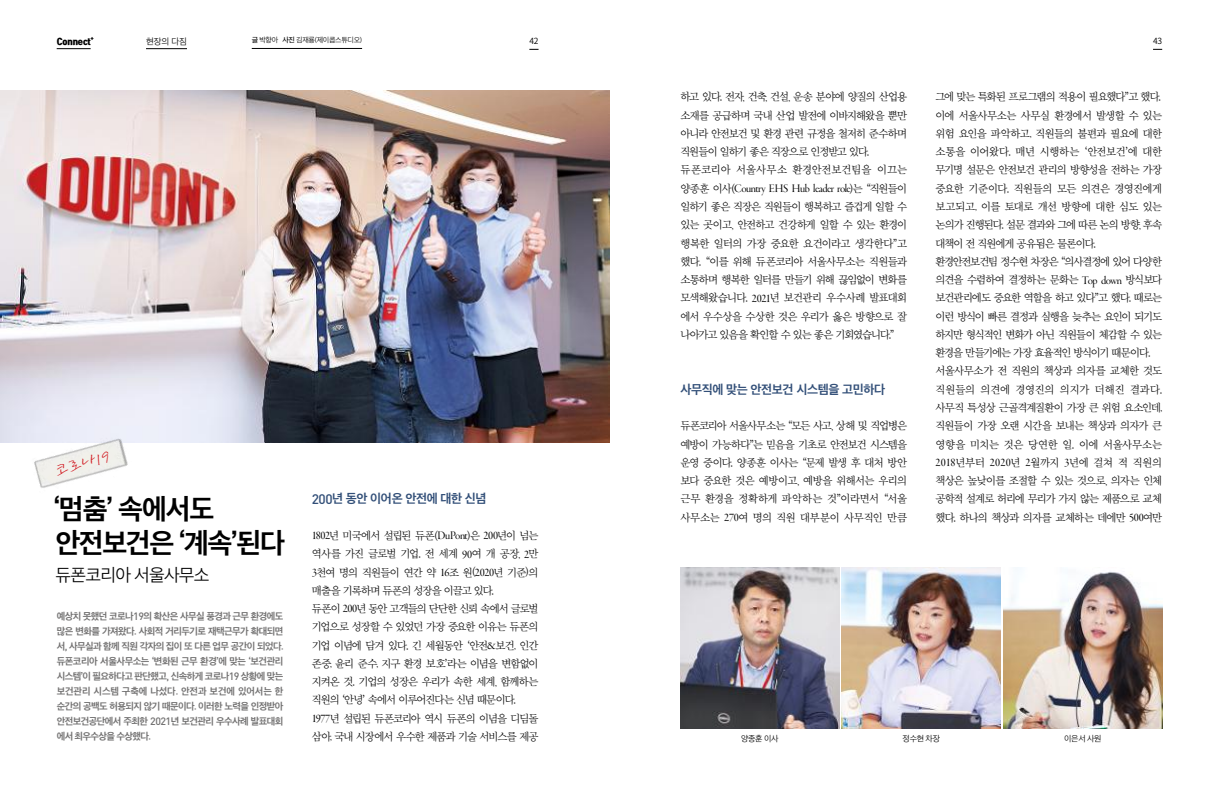
<style>
.page{position:relative;width:1219px;height:794px;background:#fff}
.page>*{position:absolute;margin:0;border:0;box-sizing:border-box;transform-origin:0 0}
.t1{font:27px/34px "SD Gothic Neoa g Bd";letter-spacing:-.05em;color:#000}
.t2{font:19.8px "SD Bisang b Lt";color:#d0121b}
.t3{font:17px "SD Gothic Neoa c Lt";letter-spacing:-.04em;color:#000}
.t4{font:12px "Garamond Premr Pro Disp";letter-spacing:-.04em;color:#000}
.t5{font:12px "SD Gothic Neoa g Bd";letter-spacing:-.03em;color:#324f78}
.t6{font:10.9px/18.3px "SD Myeongjo Neoa b Lt";letter-spacing:-.075em;color:#000}
.t7{font:9.3px/15px "SD Gothic Neoa g Bd";letter-spacing:-.06em;color:#727171;text-align:justify}
.t8{font:8.5px "Tmon Monsori OTF Black";letter-spacing:-.01em;color:#000}
.t9{font:8.5px "SD Gothic Neoa c Lt";color:#000}
.t10{font:8.5px "Source Han Sans K";color:#000}
.t11{font:8px "SD Gothic Neoa c Lt";letter-spacing:-.035em;color:#000}
.t12{font:7px "SD Gothic Neoa c Lt";letter-spacing:-.04em;color:#000}
.t13{font:5px "Tmon Monsori OTF Black";color:#000}
.s1{font-family:"SD Gothic Neoa e Md"}
.s2{font-family:"DINOT";font-weight:500;font-size:10.6px}
.s3{font-family:"DINOT";font-weight:500;font-size:10.2px}
.s4{font-family:"DINOT";font-weight:500;font-size:13.7px}
.s5{font-family:"Garamond Premr Pro Disp";font-size:12.2px}
.s6{font-family:"Garamond Premr Pro Disp";font-size:12px}
.s7{font-family:"SD Myeongjo Neoa b Lt";font-size:10.9px}
</style>
<div class="page">
<img style="left:0;top:91px;width:609px;height:351px">
<img style="left:12px;top:388px;width:144px;height:100px">
<img style="left:680px;top:567px;width:159px;height:162px">
<img style="left:1003px;top:567px;width:159px;height:162px">
<img style="left:842px;top:567px;width:159px;height:162px">
<hr style="left:57px;top:48px;width:34px;height:1px;background:#000">
<hr style="left:252px;top:48px;width:110px;height:1px;background:#000">
<hr style="left:146px;top:48px;width:41px;height:1px;background:#000">
<p class="t8" style="left:57px;top:36px;width:36px">CONNECT</p>
<p class="t13" style="left:91px;top:35px;width:5px">+</p>
<p class="t9" style="left:146px;top:37px;width:43px">현장의 다짐</p>
<p class="t12" style="left:252px;top:37px;width:112px"><span class="s1">글</span> 박향아 <span class="s1">사진</span> 김재룡(제이콥스튜디오)</p>
<p class="t10" style="left:529px;top:36px;width:11px">42</p>
<p class="t10" style="left:1153px;top:36px;width:11px">43</p>
<h2 class="t2" style="left:52px;top:463px;width:60px;rotate:-15deg">코로나19</h2>
<h1 class="t1" style="left:53px;top:491px;width:233px">‘멈춤’ 속에서도 안전보건은 ‘계속’된다</h1>
<h3 class="t3" style="left:56px;top:566px;width:155px">듀폰코리아 서울사무소</h3>
<p class="t7" style="left:57px;top:608px;width:228px">예상치 못했던 코로나<span class="s2">19</span>의 확산은 사무실 풍경과 근무 환경에도 많은 변화를 가져왔다. 사회적 거리두기로 재택근무가 확대되면 서<span class="s3">,</span> 사무실과 함께 직원 각자의 집이 또 다른 업무 공간이 되었다. 듀폰코리아 서울사무소는 ‘변화된 근무 환경’에 맞는 ‘보건관리 시스템’이 필요하다고 판단했고<span class="s3">,</span> 신속하게 코로나<span class="s2">19</span> 상황에 맞는 보건관리 시스템 구축에 나섰다. 안전과 보건에 있어서는 한 순간의 공백도 허용되지 않기 때문이다. 이러한 노력을 인정받아 안전보건공단에서 주최한 <span class="s2">2021</span>년 보건관리 우수사례 발표대회 에서 최우수상을 수상했다.</p>
<p class="t5" style="left:312px;top:493px;width:176px"><span class="s4">200</span>년 동안 이어온 안전에 대한 신념</p>
<p class="t6" style="left:312px;top:527px;width:228px"><span class="s5">1802</span>년 미국에서 설립된 듀폰(<span class="s6">DuPont</span>)은 <span class="s5">200</span>년이 넘는 역사를 가진 글로벌 기업. 전 세계 <span class="s5">90</span>여 개 공장<span class="s6">,</span> <span class="s5">2</span>만<br><span class="s5">3</span>천여 명의 직원들이 연간 약 <span class="s5">16</span>조 원(<span class="s5">2020</span>년 기준)의 매출을 기록하며 듀폰의 성장을 이끌고 있다.<br>듀폰이 <span class="s5">200</span>년 동안 고객들의 단단한 신뢰 속에서 글로벌 기업으로 성장할 수 있었던 가장 중요한 이유는 듀폰의 기업 이념에 담겨 있다. 긴 세월동안 ‘안전<span class="s6">&amp;</span>보건<span class="s6">,</span> 인간 존중<span class="s6">,</span> 윤리 준수<span class="s6">,</span> 지구 환경 보호’라는 이념을 변함없이 지켜온 것. 기업의 성장은 우리가 속한 세계<span class="s6">,</span> 함께하는 직원의 ‘안녕’ 속에서 이루어진다는 신념 때문이다.<br><span class="s5">1977</span>년 설립된 듀폰코리아 역시 듀폰의 이념을 디딤돌 삼아<span class="s6">,</span> 국내 시장에서 우수한 제품과 기술 서비스를 제공</p>
<p class="t6" style="left:680px;top:88px;width:228px">하고 있다. 전자<span class="s6">,</span> 건축<span class="s6">,</span> 건설<span class="s6">,</span> 운송 분야에 양질의 산업용 소재를 공급하며 국내 산업 발전에 이바지해왔을 뿐만 아니라 안전보건 및 환경 관련 규정을 철저히 준수하며 직원들이 일하기 좋은 직장으로 인정받고 있다. 듀폰코리아 서울사무소 환경안전보건팀을 이끄는</p>
<p class="t4" style="left:680px;top:182px;width:228px"><span class="s7">양종훈 이사(</span>Country EHS Hub leader role<span class="s7">)는 “직원들이</span></p>
<p class="t6" style="left:680px;top:198px;width:228px;text-align:justify">일하기 좋은 직장은 직원들이 행복하고 즐겁게 일할 수 있는 곳이고<span class="s6">,</span> 안전하고 건강하게 일할 수 있는 환경이 행복한 일터의 가장 중요한 요건이라고 생각한다”고 했다. “이를 위해 듀폰코리아 서울사무소는 직원들과 소통하며 행복한 일터를 만들기 위해 끊임없이 변화를 모색해왔습니다. <span class="s5">2021</span>년 보건관리 우수사례 발표대회 에서 우수상을 수상한 것은 우리가 옳은 방향으로 잘 나아가고 있음을 확인할 수 있는 좋은 기회였습니다.”</p>
<p class="t5" style="left:680px;top:383px;width:206px">사무직에 맞는 안전보건 시스템을 고민하다</p>
<p class="t6" style="left:680px;top:417px;width:228px;text-align:justify">듀폰코리아 서울사무소는 “모든 사고<span class="s6">,</span> 상해 및 직업병은 예방이 가능하다”는 믿음을 기초로 안전보건 시스템을 운영 중이다. 양종훈 이사는 “문제 발생 후 대처 방안 보다 중요한 것은 예방이고<span class="s6">,</span> 예방을 위해서는 우리의 근무 환경을 정확하게 파악하는 것”이라면서 “서울 사무소는 <span class="s5">270</span>여 명의 직원 대부분이 사무직인 만큼</p>
<p class="t6" style="left:935px;top:88px;width:228px">그에 맞는 특화된 프로그램의 적용이 필요했다”고 했다. 이에 서울사무소는 사무실 환경에서 발생할 수 있는 위험 요인을 파악하고<span class="s6">,</span> 직원들의 불편과 필요에 대한 소통을 이어왔다. 매년 시행하는 ‘안전보건’에 대한 무기명 설문은 안전보건 관리의 방향성을 전하는 가장 중요한 기준이다. 직원들의 모든 의견은 경영진에게 보고되고<span class="s6">,</span> 이를 토대로 개선 방향에 대한 심도 있는 논의가 진행된다. 설문 결과와 그에 따른 논의 방향<span class="s6">,</span> 후속 대책이 전 직원에게 공유됨은 물론이다.<br>환경안전보건팀 정수현 차장은 “의사결정에 있어 다양한 의견을 수렴하여 결정하는 문화는 <span class="s6">Top down</span> 방식보다 보건관리에도 중요한 역할을 하고 있다”고 했다. 때로는 이런 방식이 빠른 결정과 실행을 늦추는 요인이 되기도 하지만 형식적인 변화가 아닌 직원들이 체감할 수 있는 환경을 만들기에는 가장 효율적인 방식이기 때문이다. 서울사무소가 전 직원의 책상과 의자를 교체한 것도 직원들의 의견에 경영진의 의지가 더해진 결과다. 사무직 특성상 근골격계질환이 가장 큰 위험 요소인데<span class="s6">, </span>직원들이 가장 오랜 시간을 보내는 책상과 의자가 큰 영향을 미치는 것은 당연한 일. 이에 서울사무소는<br><span class="s5">2018</span>년부터 <span class="s5">2020</span>년 <span class="s5">2</span>월까지 <span class="s5">3</span>년에 걸쳐 적 직원의 책상은 높낮이를 조절할 수 있는 것으로<span class="s6">,</span> 의자는 인체 공학적 설계로 허리에 무리가 가지 않는 제품으로 교체 했다. 하나의 책상과 의자를 교체하는 데에만 <span class="s5">500</span>여만</p>
<p class="t11" style="left:741px;top:734px;width:39px">양종훈 이사</p>
<p class="t11" style="left:903px;top:734px;width:39px">정수현 차장</p>
<p class="t11" style="left:1064px;top:734px;width:39px">이은서 사원</p>
</div>
